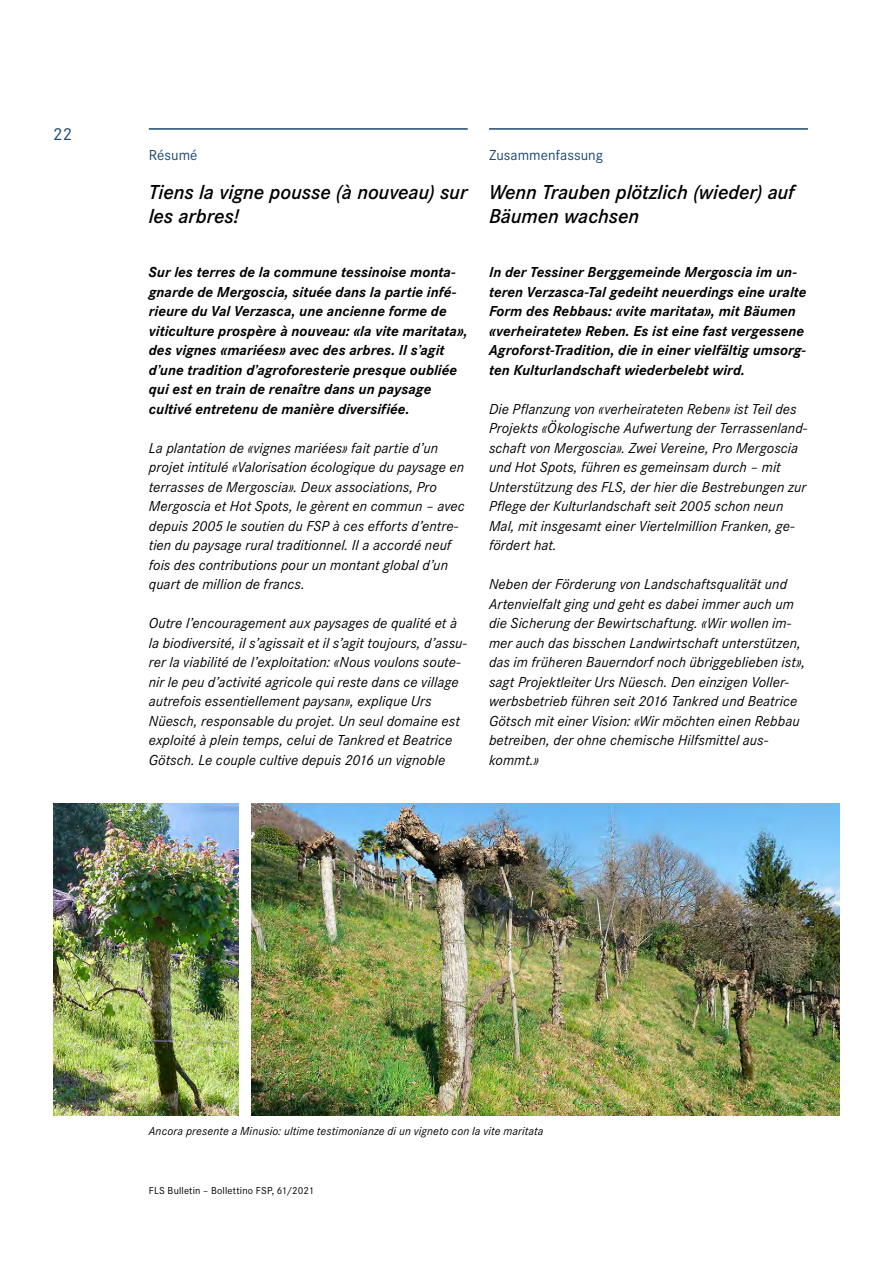
<style>
.page{position:relative;width:893px;height:1263px;background:#fff}
.page>*{position:absolute;margin:0;border:0;box-sizing:border-box;transform-origin:0 0}
.t1{font:italic 600 21px/24px "Corporate S";letter-spacing:-.005em;color:#000}
.t2{font:18px "Corporate S";color:#1d4970}
.t3{font:italic 15px/19.5px "Corporate S";letter-spacing:.005em;color:#000}
.t4{font:italic 700 15px/19.5px "Corporate S";letter-spacing:.005em;color:#000}
.t5{font:15px "Corporate S";letter-spacing:.005em;color:#1d4970}
.t6{font:italic 12px "Corporate S";letter-spacing:.01em;color:#000}
.t7{font:10.5px "Corporate S";letter-spacing:.015em;color:#000}
</style>
<div class="page">
<hr style="left:149px;top:128px;width:319px;height:2px;background:#1d4970">
<hr style="left:489px;top:128px;width:319px;height:2px;background:#1d4970">
<img style="left:53px;top:804px;width:185px;height:312px">
<img style="left:251px;top:804px;width:589px;height:312px">
<p class="t2" style="left:53px;top:122px;width:21px">22</p>
<p class="t5" style="left:149px;top:145px;width:50px">Résumé</p>
<h1 class="t1" style="left:149px;top:180px;width:320px">Tiens la vigne pousse (à nouveau) sur les arbres!</h1>
<p class="t4" style="left:149px;top:262px;width:320px">Sur les terres de la commune tessinoise monta&shy;gnarde de Mergoscia, située dans la partie infé&shy;rieure du Val Verzasca, une ancienne forme de viticulture prospère à nouveau: «la vite maritata», des vignes «mariées» avec des arbres. Il s’agit d’une tradition d’agroforesterie presque oubliée qui est en train de renaître dans un paysage cultivé entretenu de manière diversifiée.</p>
<p class="t3" style="left:149px;top:438px;width:317px">La plantation de «vignes mariées» fait partie d’un projet intitulé «Valorisation écologique du paysage en terrasses de Mergoscia». Deux associations, Pro Mergoscia et Hot Spots, le gèrent en commun – avec depuis 2005 le soutien du FSP à ces efforts d’entre&shy;tien du paysage rural traditionnel. Il a accordé neuf fois des contributions pour un montant global d’un quart de million de francs.</p>
<p class="t3" style="left:149px;top:614px;width:320px">Outre l’encouragement aux paysages de qualité et à la biodiversité, il s’agissait et il s’agit toujours, d’assu&shy;rer la viabilité de l’exploitation: «Nous voulons soute&shy;nir le peu d’activité agricole qui reste dans ce village autrefois essentiellement paysan», explique Urs Nüesch, responsable du projet. Un seul domaine est exploité à plein temps, celui de Tankred et Beatrice Götsch. Le couple cultive depuis 2016 un vignoble</p>
<p class="t5" style="left:489px;top:145px;width:115px">Zusammenfassung</p>
<h1 class="t1" style="left:489px;top:180px;width:307px">Wenn Trauben plötzlich (wieder) auf<br>Bäumen wachsen</h1>
<p class="t4" style="left:489px;top:262px;width:319px">In der Tessiner Berggemeinde Mergoscia im un&shy;teren Verzasca-Tal gedeiht neuerdings eine uralte Form des Rebbaus: «vite maritata», mit Bäumen «verheiratete» Reben. Es ist eine fast vergessene Agroforst-Tradition, die in einer vielfältig umsorg&shy;ten Kulturlandschaft wiederbelebt wird.</p>
<p class="t3" style="left:489px;top:399px;width:320px">Die Pflanzung von «verheirateten Reben» ist Teil des Projekts «Ökologische Aufwertung der Terrassenland&shy;schaft von Mergoscia». Zwei Vereine, Pro Mergoscia und Hot Spots, führen es gemeinsam durch – mit Unterstützung des FLS, der hier die Bestrebungen zur Pflege der Kulturlandschaft seit 2005 schon neun Mal, mit insgesamt einer Viertelmillion Franken, ge&shy;fördert hat.</p>
<p class="t3" style="left:489px;top:575px;width:318px">Neben der Förderung von Landschaftsqualität und Artenvielfalt ging und geht es dabei immer auch um die Sicherung der Bewirtschaftung. «Wir wollen im&shy;mer auch das bisschen Landwirtschaft unterstützen, das im früheren Bauerndorf noch übriggeblieben ist», sagt Projektleiter Urs Nüesch. Den einzigen Voller&shy;werbsbetrieb führen seit 2016 Tankred und Beatrice Götsch mit einer Vision: «Wir möchten einen Rebbau betreiben, der ohne chemische Hilfsmittel aus&shy;kommt.»</p>
<p class="t6" style="left:149px;top:1125px;width:396px">Ancora presente a Minusio: ultime testimonianze di un vigneto con la vite maritata</p>
<p class="t7" style="left:149px;top:1183px;width:167px">FLS Bulletin – Bollettino FSP, 61/2021</p>
</div>
